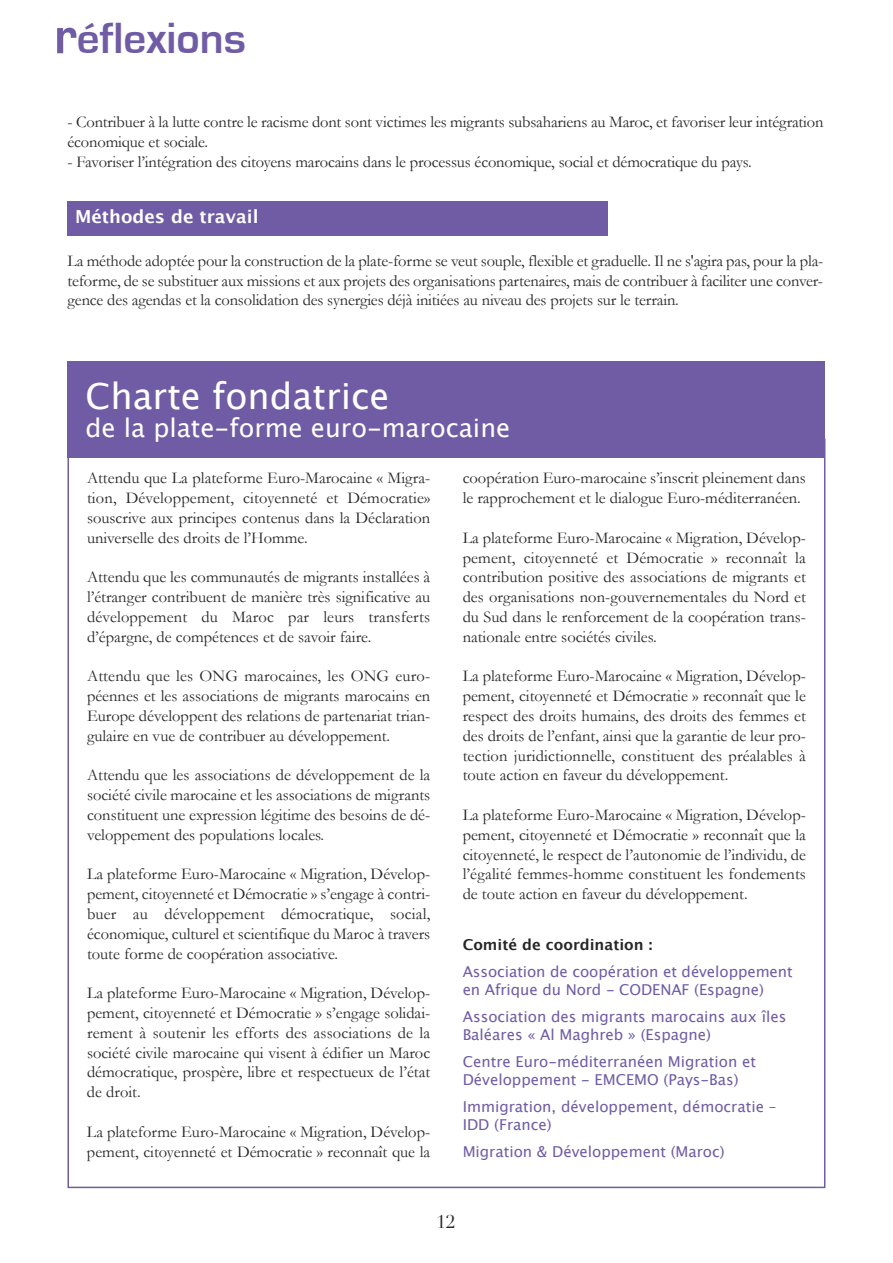
<style>
.page{position:relative;width:893px;height:1263px;background:#fff}
.page>*{position:absolute;margin:0;border:0;box-sizing:border-box;transform-origin:0 0}
.t1{font:700 45px "Eurostile";color:#705ca4}
.t2{font:36px "Lucida Grande";color:#fff}
.t3{font:25.5px "Lucida Grande";color:#fff}
.t4{font:700 18px "Lucida Grande";color:#fff}
.t5{font:18px "Didot";color:#272627}
.t6{font:16.5px/19.8px "Garamond";color:#272627;text-align:justify}
.t7{font:15px/18px "Lucida Grande";color:#705ca4}
.t8{font:700 15px "Lucida Grande";color:#272627}
.s1{font-size:54px}
</style>
<div class="page">
<div style="left:68px;top:202px;width:540px;height:34px;background:#705ca4"></div>
<div style="left:68px;top:361px;width:757px;height:97px;background:#705ca4"></div>
<h1 class="t1" style="left:54px;top:17px;width:193px"><span class="s1">r</span>éflexions</h1>
<p class="t6" style="left:68px;top:112px;width:757px">- Contribuer à la lutte contre le racisme dont sont victimes les migrants subsahariens au Maroc, et favoriser leur intégration économique et sociale.</p>
<p class="t6" style="left:67px;top:152px;width:686px">- Favoriser l’intégration des citoyens marocains dans le processus économique, social et démocratique du pays.</p>
<p class="t4" style="left:75px;top:206px;width:185px">Méthodes de travail</p>
<p class="t6" style="left:68px;top:251px;width:757px">La méthode adoptée pour la construction de la plate-forme se veut souple, flexible et graduelle. Il ne s'agira pas, pour la pla&shy;teforme, de se substituer aux missions et aux projets des organisations partenaires, mais de contribuer à faciliter une conver&shy;gence des agendas et la consolidation des synergies déjà initiées au niveau des projets sur le terrain.</p>
<h2 class="t2" style="left:86px;top:374px;width:306px">Charte fondatrice</h2>
<h3 class="t3" style="left:86px;top:412px;width:426px">de la plate-forme euro-marocaine</h3>
<p class="t6" style="left:87px;top:468px;width:345px">Attendu que La plateforme Euro-Marocaine « Migra&shy;tion, Développement, citoyenneté et Démocratie» souscrive aux principes contenus dans la Déclaration universelle des droits de l’Homme.</p>
<p class="t6" style="left:87px;top:567px;width:345px">Attendu que les communautés de migrants installées à l’étranger contribuent de manière très significative au développement du Maroc par leurs transferts d’épargne, de compétences et de savoir faire.</p>
<p class="t6" style="left:87px;top:666px;width:345px">Attendu que les ONG marocaines, les ONG euro&shy;péennes et les associations de migrants marocains en Europe développent des relations de partenariat trian&shy;gulaire en vue de contribuer au développement.</p>
<p class="t6" style="left:87px;top:765px;width:345px">Attendu que les associations de développement de la société civile marocaine et les associations de migrants constituent une expression légitime des besoins de dé&shy;veloppement des populations locales.</p>
<p class="t6" style="left:87px;top:864px;width:345px">La plateforme Euro-Marocaine « Migration, Dévelop&shy;pement, citoyenneté et Démocratie » s’engage à contri&shy;buer au développement démocratique, social, économique, culturel et scientifique du Maroc à travers toute forme de coopération associative.</p>
<p class="t6" style="left:87px;top:983px;width:345px">La plateforme Euro-Marocaine « Migration, Dévelop&shy;pement, citoyenneté et Démocratie » s’engage solidai&shy;rement à soutenir les efforts des associations de la société civile marocaine qui visent à édifier un Maroc démocratique, prospère, libre et respectueux de l’état de droit.</p>
<p class="t6" style="left:87px;top:1122px;width:345px">La plateforme Euro-Marocaine « Migration, Dévelop&shy;pement, citoyenneté et Démocratie » reconnaît que la</p>
<p class="t6" style="left:463px;top:468px;width:345px">coopération Euro-marocaine s’inscrit pleinement dans le rapprochement et le dialogue Euro-méditerranéen.</p>
<p class="t6" style="left:463px;top:528px;width:345px">La plateforme Euro-Marocaine « Migration, Dévelop&shy;pement, citoyenneté et Démocratie » reconnaît la contribution positive des associations de migrants et des organisations non-gouvernementales du Nord et du Sud dans le renforcement de la coopération trans&shy;nationale entre sociétés civiles.</p>
<p class="t6" style="left:463px;top:666px;width:345px">La plateforme Euro-Marocaine « Migration, Dévelop&shy;pement, citoyenneté et Démocratie » reconnaît que le respect des droits humains, des droits des femmes et des droits de l’enfant, ainsi que la garantie de leur pro&shy;tection juridictionnelle, constituent des préalables à toute action en faveur du développement.</p>
<p class="t6" style="left:463px;top:805px;width:345px">La plateforme Euro-Marocaine « Migration, Dévelop&shy;pement, citoyenneté et Démocratie » reconnaît que la citoyenneté, le respect de l’autonomie de l’individu, de l’égalité femmes-homme constituent les fondements de toute action en faveur du développement.</p>
<p class="t8" style="left:463px;top:935px;width:191px">Comité de coordination :</p>
<p class="t7" style="left:463px;top:962px;width:332px">Association de coopération et développement en Afrique du Nord - CODENAF (Espagne)</p>
<p class="t7" style="left:463px;top:1007px;width:325px">Association des migrants marocains aux îles<br>Baléares « Al Maghreb » (Espagne)</p>
<p class="t7" style="left:463px;top:1052px;width:295px">Centre Euro-méditerranéen Migration et<br>Développement - EMCEMO (Pays-Bas)</p>
<p class="t7" style="left:463px;top:1097px;width:315px">Immigration, développement, démocratie –<br>IDD (France)</p>
<p class="t7" style="left:463px;top:1142px;width:263px">Migration &amp; Développement (Maroc)</p>
<p class="t5" style="left:437px;top:1211px;width:20px">12</p>
</div>
